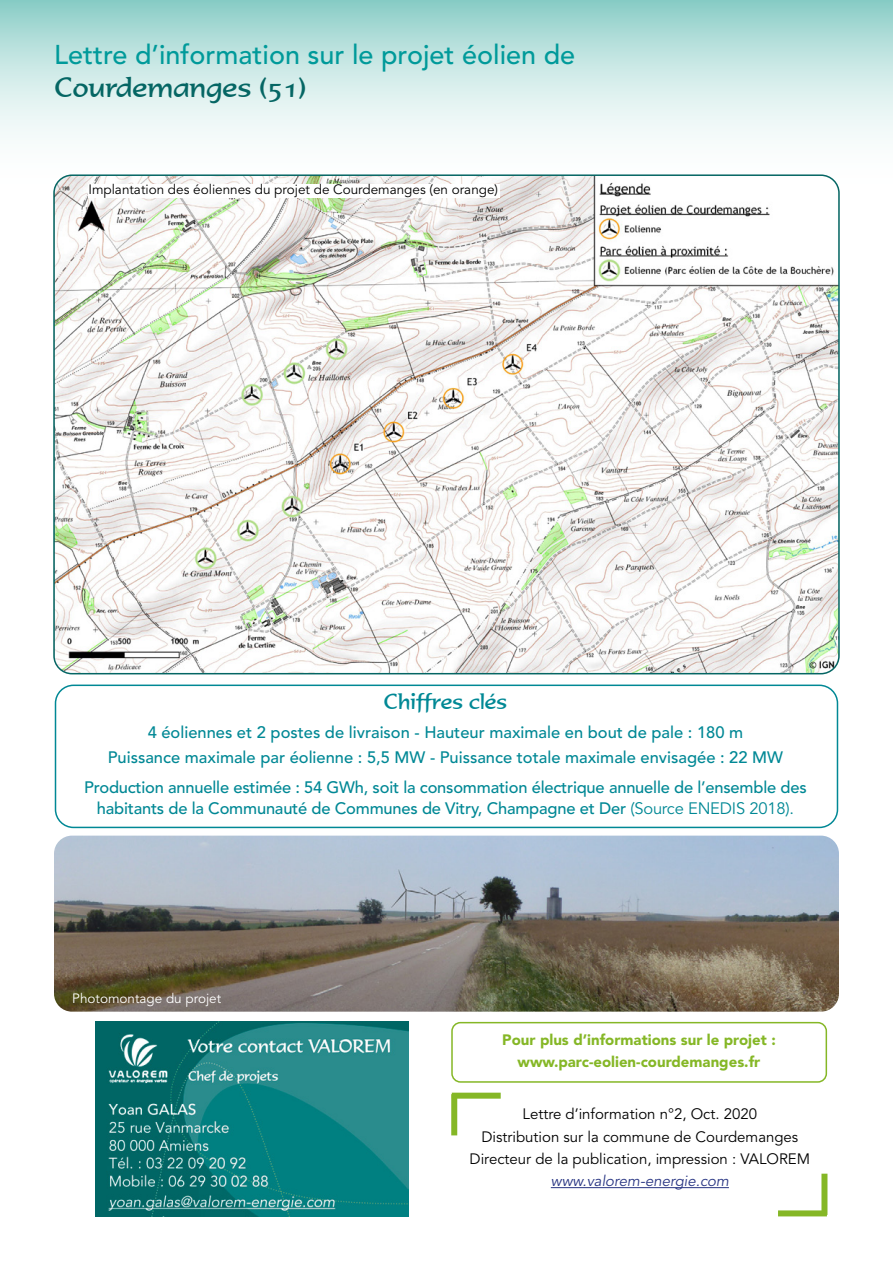
<style>
.page{position:relative;width:893px;height:1263px;background:#fff}
.page>*{position:absolute;margin:0;border:0;box-sizing:border-box;transform-origin:0 0}
.t1{font:500 27px "Avenir LT Std";color:#009a9a}
.t2{font:27px "Formal 436 BT";color:#056664}
.t3{font:21px "Formal 436 BT";color:#008895}
.t4{font:500 16.5px/25px "Avenir LT Std";letter-spacing:-.01em;color:#008895;text-align:center}
.t5{font:15px/22.2px "Avenir LT Std";color:#000;text-align:center}
.t6{font:900 15px/22.2px "Avenir LT Std";color:#85b726;text-align:center}
.t7{font:italic 15px "Avenir LT Std";color:#283583}
.t8{font:13.5px "Avenir LT Std";color:#000}
.t9{font:13.5px "Avenir LT Std";color:#fff}
.s1{font-weight:400}
</style>
<div class="page">
<svg style="left:0;top:0;width:893px;height:138px;background:#c7e7e3"></svg>
<img style="left:54px;top:177px;width:785px;height:497px">
<div style="left:451px;top:1022px;width:376px;height:61px;border:2px solid #85b726;border-radius:9px"></div>
<img style="left:96px;top:1022px;width:312px;height:194px">
<div style="left:452px;top:1093px;width:49px;height:6px;background:#85b726"></div>
<div style="left:451px;top:1094px;width:6px;height:41px;background:#85b726"></div>
<hr style="left:551px;top:1187px;width:178px;height:1px;background:#283583">
<div style="left:778px;top:1210px;width:49px;height:6px;background:#85b726"></div>
<div style="left:821px;top:1174px;width:6px;height:41px;background:#85b726"></div>
<div style="left:88px;top:184px;width:412px;height:13px;background:#fff"></div>
<img style="left:54px;top:836px;width:785px;height:176px">
<div style="left:55px;top:684px;width:783px;height:144px;border:2px solid #008895;border-radius:18px"></div>
<h1 class="t1" style="left:54px;top:39px;width:523px">Lettre d’information sur le projet éolien de</h1>
<h1 class="t2" style="left:54px;top:71px;width:254px">Courdemanges (51)</h1>
<p class="t8" style="left:88px;top:182px;width:411px">Implantation des éoliennes du projet de Courdemanges (en orange)</p>
<p class="t3" style="left:383px;top:688px;width:125px">Chiffres clés</p>
<p class="t4" style="left:108px;top:720px;width:677px">4 éoliennes et 2 postes de livraison - Hauteur maximale en bout de pale : 180 m<br>Puissance maximale par éolienne : 5,5 MW - Puissance totale maximale envisagée : 22 MW</p>
<p class="t4" style="left:84px;top:777px;width:724px;line-height:21px">Production annuelle estimée : 54 GWh, soit la consommation électrique annuelle de l’ensemble des habitants de la Communauté de Communes de Vitry, Champagne et Der <span class="s1">(Source ENEDIS 2018).</span></p>
<p class="t9" style="left:72px;top:991px;width:150px">Photomontage du projet</p>
<p class="t6" style="left:502px;top:1028px;width:275px">Pour plus d’informations sur le projet : www.parc-eolien-courdemanges.fr</p>
<p class="t5" style="left:470px;top:1103px;width:342px">Lettre d’information n°2, Oct. 2020<br>Distribution sur la commune de Courdemanges<br>Directeur de la publication, impression : VALOREM</p>
<p class="t7" style="left:551px;top:1172px;width:180px">www.valorem-energie.com</p>
</div>
